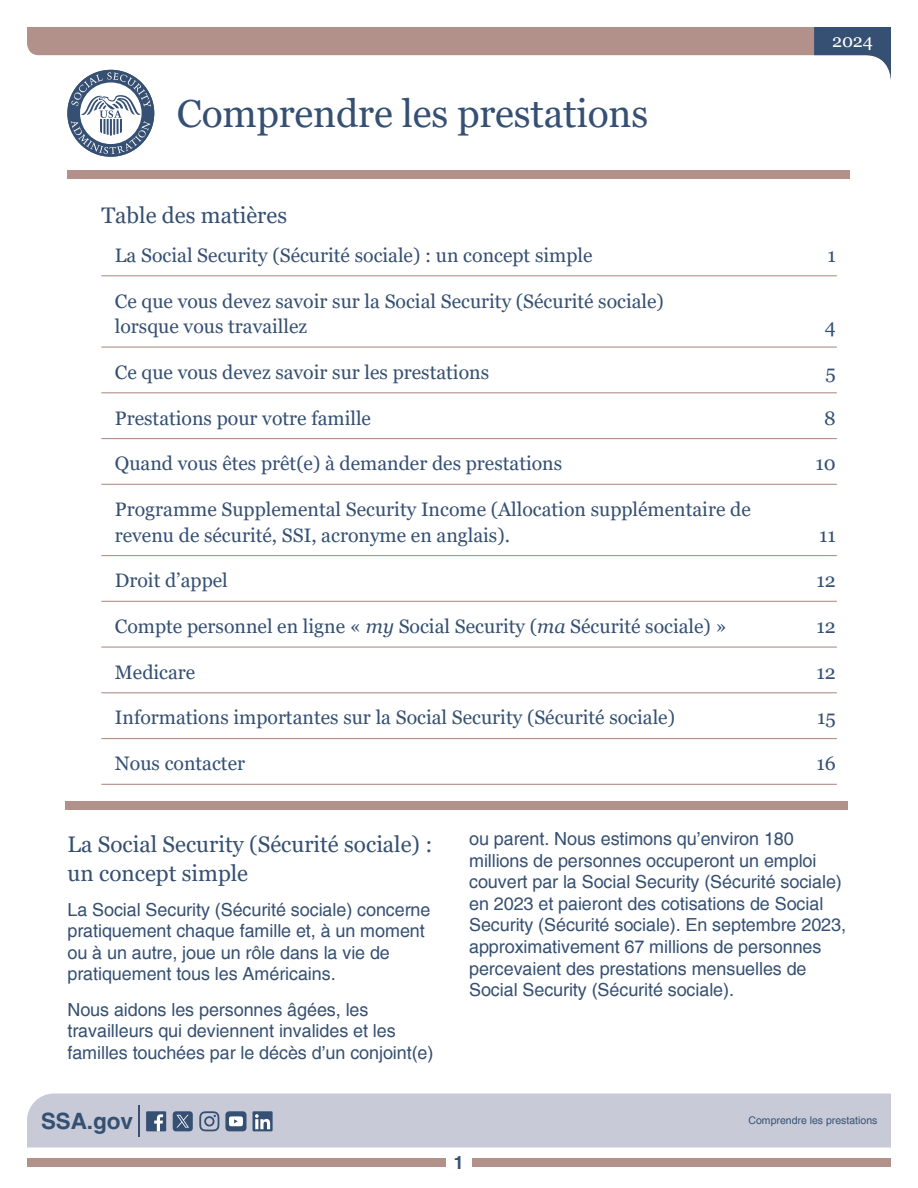
<style>
.page{position:relative;width:918px;height:1188px;background:#fff}
.page>*{position:absolute;margin:0;border:0;box-sizing:border-box;transform-origin:0 0}
.t1{font:39px "Georgia";letter-spacing:-.005em;color:#355073}
.t2{font:22.5px/28.5px "Georgia";color:#355073}
.t3{font:700 22.5px "Helvetica";letter-spacing:-.005em;color:#355073}
.t4{font:19.5px/25.5px "Georgia";color:#355073}
.t5{font:18px/21.6px "Helvetica";letter-spacing:-.005em;color:#355073}
.t6{font:18px "Georgia";color:#fff}
.t7{font:700 18px "Helvetica";color:#355073}
.t8{font:10.5px "Helvetica";color:#355073}
.s1{font-style:italic}
</style>
<div class="page">
<div style="left:27px;top:1159px;width:419px;height:8px;background:#b19189"></div>
<div style="left:472px;top:1159px;width:419px;height:8px;background:#b19189"></div>
<div style="left:27px;top:1094px;width:864px;height:54px;background:#c8cad7"></div>
<hr style="left:138px;top:1105px;width:1px;height:32px;background:#355073">
<div style="left:68px;top:171px;width:782px;height:8px;background:#b19189"></div>
<svg style="left:27px;top:27px;width:787px;height:45px;fill:#b19189"></svg>
<svg style="left:814px;top:27px;width:77px;height:53px"></svg>
<div style="left:146px;top:1111px;width:20px;height:20px;background:#355073"></div>
<svg style="left:154px;top:1114px;width:9px;height:17px"></svg>
<div style="left:173px;top:1111px;width:20px;height:20px;background:#355073;border-radius:3px"></div>
<svg style="left:176px;top:1115px;width:13px;height:13px"></svg>
<svg style="left:199px;top:1111px;width:20px;height:20px"></svg>
<svg style="left:225px;top:1111px;width:22px;height:20px"></svg>
<svg style="left:253px;top:1111px;width:20px;height:20px"></svg>
<svg style="left:255px;top:1114px;width:15px;height:15px"></svg>
<hr style="left:101px;top:275px;width:736px;height:1px;background:#b19189">
<hr style="left:101px;top:347px;width:736px;height:1px;background:#b19189">
<hr style="left:101px;top:392px;width:736px;height:1px;background:#b19189">
<hr style="left:101px;top:438px;width:736px;height:1px;background:#b19189">
<hr style="left:101px;top:484px;width:736px;height:1px;background:#b19189">
<hr style="left:101px;top:555px;width:736px;height:1px;background:#b19189">
<hr style="left:101px;top:601px;width:736px;height:1px;background:#b19189">
<hr style="left:101px;top:647px;width:736px;height:1px;background:#b19189">
<hr style="left:101px;top:692px;width:736px;height:1px;background:#b19189">
<hr style="left:101px;top:738px;width:736px;height:1px;background:#b19189">
<hr style="left:101px;top:784px;width:736px;height:1px;background:#b19189">
<div style="left:67px;top:70px;width:87px;height:87px;background:#355073;border-radius:50%"></div>
<svg style="left:71px;top:72px;width:80px;height:82px"></svg>
<div style="left:65px;top:801px;width:783px;height:9px;background:#b19189"></div>
<h1 class="t1" style="left:177px;top:90px;width:473px">Comprendre les prestations</h1>
<p class="t6" style="left:832px;top:30px;width:43px">2024</p>
<h1 class="t2" style="left:101px;top:201px;width:187px">Table des matières</h1>
<p class="t4" style="left:115px;top:243px;width:479px">La Social Security (Sécurité sociale) : un concept simple</p>
<p class="t4" style="left:827px;top:243px;width:10px">1</p>
<p class="t4" style="left:115px;top:288px;width:551px">Ce que vous devez savoir sur la Social Security (Sécurité sociale) lorsque vous travaillez</p>
<p class="t4" style="left:825px;top:314px;width:13px">4</p>
<p class="t4" style="left:115px;top:360px;width:376px">Ce que vous devez savoir sur les prestations</p>
<p class="t4" style="left:825px;top:360px;width:12px">5</p>
<p class="t4" style="left:115px;top:405px;width:258px">Prestations pour votre famille</p>
<p class="t4" style="left:824px;top:405px;width:13px">8</p>
<p class="t4" style="left:115px;top:451px;width:449px">Quand vous êtes prêt(e) à demander des prestations</p>
<p class="t4" style="left:815px;top:451px;width:22px">10</p>
<p class="t4" style="left:115px;top:497px;width:637px">Programme Supplemental Security Income (Allocation supplémentaire de revenu de sécurité, SSI, acronyme en anglais).</p>
<p class="t4" style="left:819px;top:522px;width:18px">11</p>
<p class="t4" style="left:115px;top:568px;width:114px">Droit d’appel</p>
<p class="t4" style="left:817px;top:568px;width:21px">12</p>
<p class="t4" style="left:115px;top:614px;width:614px">Compte personnel en ligne « <span class="s1">my</span> Social Security (<span class="s1">ma</span> Sécurité sociale) »</p>
<p class="t4" style="left:817px;top:614px;width:21px">12</p>
<p class="t4" style="left:115px;top:660px;width:82px">Medicare</p>
<p class="t4" style="left:817px;top:660px;width:21px">12</p>
<p class="t4" style="left:115px;top:705px;width:562px">Informations importantes sur la Social Security (Sécurité sociale)</p>
<p class="t4" style="left:817px;top:705px;width:20px">15</p>
<p class="t4" style="left:115px;top:751px;width:132px">Nous contacter</p>
<p class="t4" style="left:816px;top:751px;width:21px">16</p>
<h1 class="t2" style="left:68px;top:830px;width:366px">La Social Security (Sécurité sociale) : un concept simple</h1>
<p class="t5" style="left:68px;top:899px;width:365px">La Social Security (Sécurité sociale) concerne pratiquement chaque famille et, à un moment ou à un autre, joue un rôle dans la vie de pratiquement tous les Américains.</p>
<p class="t5" style="left:68px;top:999px;width:368px">Nous aidons les personnes âgées, les travailleurs qui deviennent invalides et les familles touchées par le décès d’un conjoint(e)</p>
<p class="t3" style="left:41px;top:1108px;width:93px">SSA.gov</p>
<p class="t5" style="left:469px;top:829px;width:379px">ou parent. Nous estimons qu’environ 180 millions de personnes occuperont un emploi couvert par la Social Security (Sécurité sociale) en 2023 et paieront des cotisations de Social Security (Sécurité sociale). En septembre 2023, approximativement 67 millions de personnes percevaient des prestations mensuelles de Social Security (Sécurité sociale).</p>
<p class="t7" style="left:454px;top:1152px;width:12px">1</p>
<p class="t8" style="left:749px;top:1115px;width:130px">Comprendre les prestations</p>
</div>
